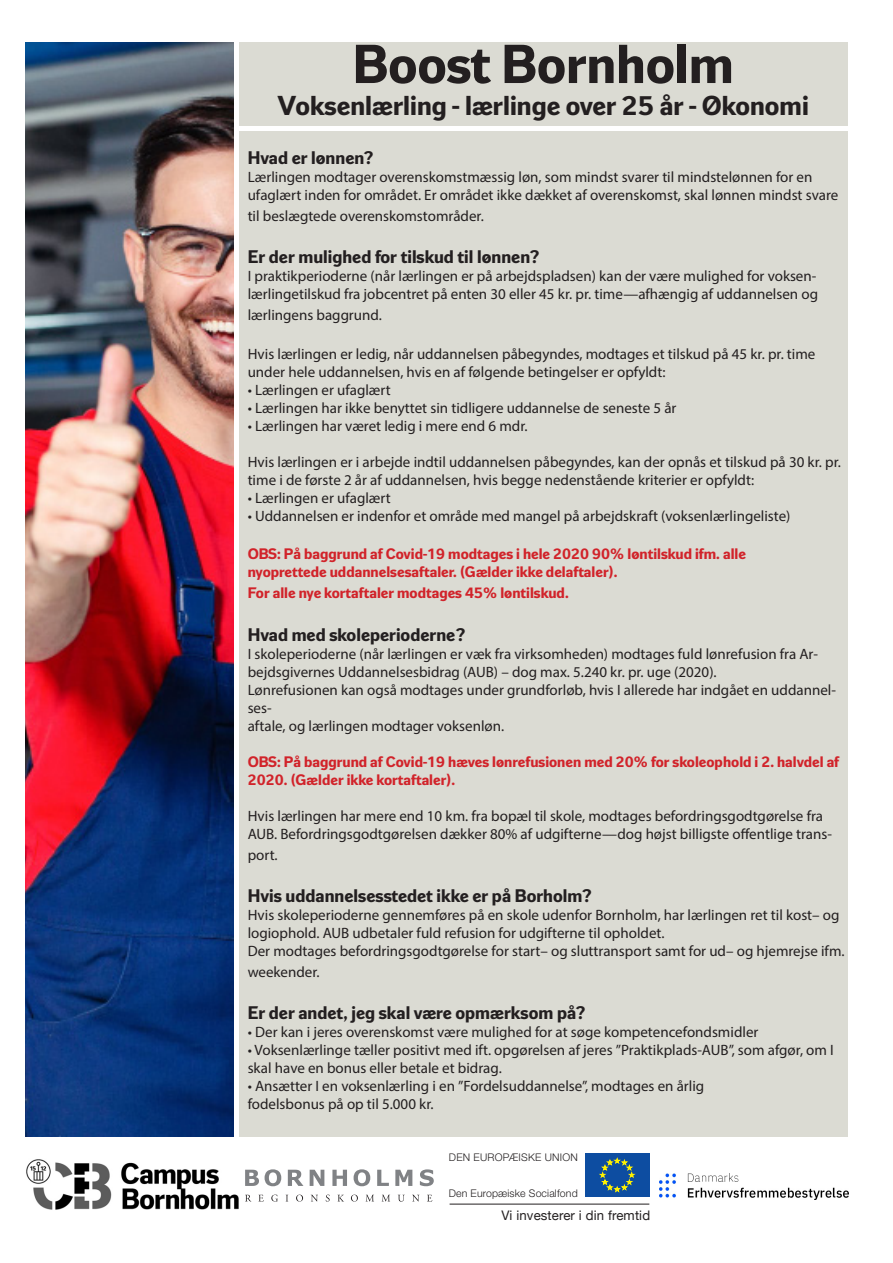
<style>
.page{position:relative;width:893px;height:1263px;background:#fff}
.page>*{position:absolute;margin:0;border:0;box-sizing:border-box;transform-origin:0 0}
.t1{font:700 54px "Lettre Gothic";color:#231f20}
.t2{font:700 27px "Lettre Gothic";color:#231f20}
.t3{font:700 18px "Lettre Gothic";color:#231f20}
.t4{font:15px/18px "Myriad Pro";color:#231f20}
.t5{font:700 15px/20.7px "Lettre Gothic";color:#d1232a}
.t6{font:13.2px "Helvetica Neue";letter-spacing:.01em;color:#231f20}
.t7{font:300 10.5px "Helvetica Neue";letter-spacing:.01em;color:#231f20}
</style>
<div class="page">
<div style="left:239px;top:131px;width:608px;height:1006px;background:#dbdbd3"></div>
<img style="left:26px;top:43px;width:208px;height:1094px">
<div style="left:239px;top:43px;width:608px;height:83px;background:#dbdbd3"></div>
<div style="left:585px;top:1153px;width:64px;height:44px;background:#0d4da1"></div>
<svg style="left:599px;top:1158px;width:36px;height:34px"></svg>
<hr style="left:450px;top:1204px;width:199px;height:1px;background:#231f20">
<img style="left:659px;top:1174px;width:189px;height:26px">
<img style="left:26px;top:1159px;width:213px;height:51px">
<svg style="left:245px;top:1194px;width:187px;height:7px"></svg>
<svg style="left:245px;top:1169px;width:189px;height:17px"></svg>
<p class="t1" style="left:353px;top:33px;width:383px">Boost Bornholm</p>
<p class="t2" style="left:278px;top:90px;width:533px">Voksenlærling - lærlinge over 25 år - Økonomi</p>
<p class="t3" style="left:248px;top:148px;width:128px">Hvad er lønnen?</p>
<p class="t4" style="left:248px;top:168px;width:592px">Lærlingen modtager overenskomstmæssig løn, som mindst svarer til mindstelønnen for en ufaglært inden for området. Er området ikke dækket af overenskomst, skal lønnen mindst svare</p>
<p class="t4" style="left:248px;top:207px;width:238px">til beslægtede overenskomstområder.</p>
<p class="t3" style="left:248px;top:247px;width:294px">Er der mulighed for tilskud til lønnen?</p>
<p class="t4" style="left:248px;top:267px;width:572px">I praktikperioderne (når lærlingen er på arbejdspladsen) kan der være mulighed for voksen&shy;lærlingetilskud fra jobcentret på enten 30 eller 45 kr. pr. time—afhængig af uddannelsen og</p>
<p class="t4" style="left:248px;top:306px;width:136px">lærlingens baggrund.</p>
<p class="t4" style="left:248px;top:344px;width:569px">Hvis lærlingen er ledig, når uddannelsen påbegyndes, modtages et tilskud på 45 kr. pr. time under hele uddannelsen, hvis en af følgende betingelser er opfyldt:</p>
<p class="t4" style="left:248px;top:380px;width:145px">• Lærlingen er ufaglært</p>
<p class="t4" style="left:248px;top:398px;width:430px">• Lærlingen har ikke benyttet sin tidligere uddannelse de seneste 5 år</p>
<p class="t4" style="left:248px;top:416px;width:281px">• Lærlingen har været ledig i mere end 6 mdr.</p>
<p class="t4" style="left:248px;top:452px;width:595px">Hvis lærlingen er i arbejde indtil uddannelsen påbegyndes, kan der opnås et tilskud på 30 kr. pr. time i de første 2 år af uddannelsen, hvis begge nedenstående kriterier er opfyldt:</p>
<p class="t4" style="left:248px;top:488px;width:145px">• Lærlingen er ufaglært</p>
<p class="t4" style="left:248px;top:506px;width:544px">• Uddannelsen er indenfor et område med mangel på arbejdskraft (voksenlærlingeliste)</p>
<p class="t5" style="left:248px;top:544px;width:500px">OBS: På baggrund af Covid-19 modtages i hele 2020 90% løntilskud ifm. alle</p>
<p class="t5" style="left:248px;top:562px;width:371px">nyoprettede uddannelsesaftaler. (Gælder ikke delaftaler).<br>For alle nye kortaftaler modtages 45% løntilskud.</p>
<p class="t3" style="left:248px;top:625px;width:219px">Hvad med skoleperioderne?</p>
<p class="t4" style="left:248px;top:645px;width:590px">I skoleperioderne (når lærlingen er væk fra virksomheden) modtages fuld lønrefusion fra Ar&shy;bejdsgivernes Uddannelsesbidrag (AUB) – dog max. 5.240 kr. pr. uge (2020).<br>Lønrefusionen kan også modtages under grundforløb, hvis I allerede har indgået en uddannel&shy;ses-</p>
<p class="t4" style="left:248px;top:717px;width:258px">aftale, og lærlingen modtager voksenløn.</p>
<p class="t5" style="left:248px;top:753px;width:593px;line-height:18px">OBS: På baggrund af Covid-19 hæves lønrefusionen med 20% for skoleophold i 2. halvdel af<br>2020. (Gælder ikke kortaftaler).</p>
<p class="t4" style="left:248px;top:807px;width:586px">Hvis lærlingen har mere end 10 km. fra bopæl til skole, modtages befordringsgodtgørelse fra<br>AUB. Befordringsgodtgørelsen dækker 80% af udgifterne—dog højst billigste offentlige trans-</p>
<p class="t4" style="left:248px;top:846px;width:32px">port.</p>
<p class="t3" style="left:248px;top:886px;width:346px">Hvis uddannelsesstedet ikke er på Borholm?</p>
<p class="t4" style="left:248px;top:906px;width:598px">Hvis skoleperioderne gennemføres på en skole udenfor Bornholm, har lærlingen ret til kost– og logiophold. AUB udbetaler fuld refusion for udgifterne til opholdet.<br>Der modtages befordringsgodtgørelse for start– og sluttransport samt for ud– og hjemrejse ifm.</p>
<p class="t4" style="left:248px;top:963px;width:73px">weekender.</p>
<p class="t3" style="left:248px;top:1003px;width:340px">Er der andet, jeg skal være opmærksom på?</p>
<p class="t4" style="left:248px;top:1023px;width:512px">• Der kan i jeres overenskomst være mulighed for at søge kompetencefondsmidler</p>
<p class="t4" style="left:248px;top:1041px;width:588px">• Voksenlærlinge tæller positivt med ift. opgørelsen af jeres ”Praktikplads-AUB”, som afgør, om I skal have en bonus eller betale et bidrag.</p>
<p class="t4" style="left:248px;top:1077px;width:458px">• Ansætter I en voksenlærling i en ”Fordelsuddannelse”, modtages en årlig</p>
<p class="t4" style="left:248px;top:1095px;width:188px">fodelsbonus på op til 5.000 kr.</p>
<p class="t7" style="left:449px;top:1151px;width:130px">DEN EUROPÆISKE UNION</p>
<p class="t7" style="left:449px;top:1187px;width:130px">Den Europæiske Socialfond</p>
<p class="t6" style="left:502px;top:1207px;width:150px">Vi investerer i din fremtid</p>
</div>
